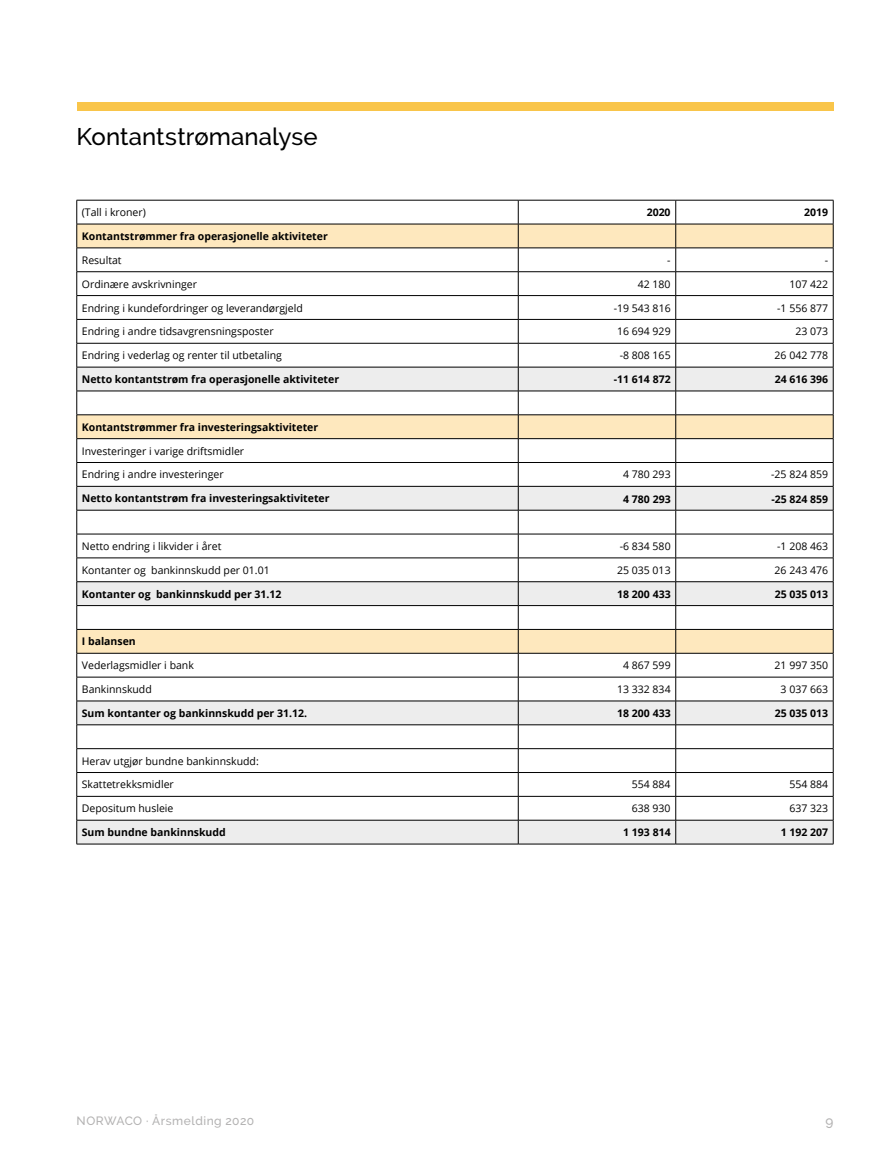
<style>
.page{position:relative;width:893px;height:1170px;background:#fff}
.page>*{position:absolute;margin:0;border:0;box-sizing:border-box;transform-origin:0 0}
.NY_Overskrift_2{font:500 24px "Raleway";letter-spacing:.005em;color:#000}
.t1{font:500 13.5px "Raleway";color:#b3b2b2}
.t2{font:500 12px "Raleway";letter-spacing:.04em;color:#b3b2b2}
.Tabelltekst_v{font:10.5px "Open Sans";color:#000}
.Tabelltekst_v-2{font:700 10.5px "Open Sans";color:#000}
.Tabelltekst_h{font:10.5px "Open Sans";color:#000}
.Tabelltekst_h-2{font:700 10.5px "Open Sans";color:#000}
</style>
<div class="page">
<hr style="left:77px;top:843px;width:441px;height:1px;background:#000">
<hr style="left:518px;top:843px;width:158px;height:1px;background:#000">
<hr style="left:676px;top:843px;width:157px;height:1px;background:#000">
<svg style="left:77px;top:200px;width:757px;height:643px"></svg>
<hr style="left:77px;top:653px;width:441px;height:1px;background:#000">
<hr style="left:518px;top:653px;width:158px;height:1px;background:#000">
<hr style="left:676px;top:653px;width:157px;height:1px;background:#000">
<div style="left:77px;top:102px;width:756px;height:9px;background:#f9c54a"></div>
<p class="NY_Overskrift_2" style="left:77px;top:123px;width:243px">Kontantstrømanalyse</p>
<p class="Tabelltekst_v" style="left:82px;top:205px;width:66px">(Tall i kroner)</p>
<p class="Tabelltekst_h-2" style="left:647px;top:205px;width:25px">2020</p>
<p class="Tabelltekst_h-2" style="left:804px;top:205px;width:25px">2019</p>
<p class="Tabelltekst_v-2" style="left:82px;top:229px;width:247px">Kontantstrømmer fra operasjonelle aktiviteter</p>
<p class="Tabelltekst_v" style="left:82px;top:253px;width:41px">Resultat</p>
<p class="Tabelltekst_h" style="left:667px;top:253px;width:5px">-</p>
<p class="Tabelltekst_h" style="left:825px;top:253px;width:5px">-</p>
<p class="Tabelltekst_v" style="left:82px;top:276px;width:117px">Ordinære avskrivninger</p>
<p class="Tabelltekst_h" style="left:638px;top:276px;width:34px">42 180</p>
<p class="Tabelltekst_h" style="left:789px;top:276px;width:40px">107 422</p>
<p class="Tabelltekst_v" style="left:82px;top:300px;width:222px">Endring i kundefordringer og leverandørgjeld</p>
<p class="Tabelltekst_h" style="left:614px;top:301px;width:58px">-19 543 816</p>
<p class="Tabelltekst_h" style="left:777px;top:301px;width:52px">-1 556 877</p>
<p class="Tabelltekst_v" style="left:82px;top:324px;width:193px">Endring i andre tidsavgrensningsposter</p>
<p class="Tabelltekst_h" style="left:617px;top:324px;width:55px">16 694 929</p>
<p class="Tabelltekst_h" style="left:795px;top:324px;width:34px">23 073</p>
<p class="Tabelltekst_v" style="left:82px;top:348px;width:202px">Endring i vederlag og renter til utbetaling</p>
<p class="Tabelltekst_h" style="left:620px;top:348px;width:52px">-8 808 165</p>
<p class="Tabelltekst_h" style="left:775px;top:348px;width:55px">26 042 778</p>
<p class="Tabelltekst_v-2" style="left:82px;top:372px;width:259px">Netto kontantstrøm fra operasjonelle aktiviteter</p>
<p class="Tabelltekst_h-2" style="left:614px;top:372px;width:58px">-11 614 872</p>
<p class="Tabelltekst_h-2" style="left:775px;top:372px;width:55px">24 616 396</p>
<p class="Tabelltekst_v-2" style="left:82px;top:419px;width:238px">Kontantstrømmer fra investeringsaktiviteter</p>
<p class="Tabelltekst_v" style="left:82px;top:443px;width:164px">Investeringer i varige driftsmidler</p>
<p class="Tabelltekst_v" style="left:82px;top:467px;width:143px">Endring i andre investeringer</p>
<p class="Tabelltekst_h" style="left:623px;top:467px;width:49px">4 780 293</p>
<p class="Tabelltekst_h" style="left:771px;top:467px;width:58px">-25 824 859</p>
<p class="Tabelltekst_v-2" style="left:82px;top:491px;width:249px">Netto kontantstrøm fra investeringsaktiviteter</p>
<p class="Tabelltekst_h-2" style="left:623px;top:491px;width:49px">4 780 293</p>
<p class="Tabelltekst_h-2" style="left:771px;top:491px;width:58px">-25 824 859</p>
<p class="Tabelltekst_v" style="left:82px;top:539px;width:141px">Netto endring i likvider i året</p>
<p class="Tabelltekst_h" style="left:620px;top:539px;width:52px">-6 834 580</p>
<p class="Tabelltekst_h" style="left:777px;top:539px;width:52px">-1 208 463</p>
<p class="Tabelltekst_v" style="left:82px;top:562px;width:189px">Kontanter og bankinnskudd per 01.01</p>
<p class="Tabelltekst_h" style="left:617px;top:562px;width:55px">25 035 013</p>
<p class="Tabelltekst_h" style="left:775px;top:562px;width:55px">26 243 476</p>
<p class="Tabelltekst_v-2" style="left:82px;top:586px;width:201px">Kontanter og bankinnskudd per 31.12</p>
<p class="Tabelltekst_h-2" style="left:617px;top:586px;width:55px">18 200 433</p>
<p class="Tabelltekst_h-2" style="left:775px;top:586px;width:55px">25 035 013</p>
<p class="Tabelltekst_v-2" style="left:82px;top:634px;width:55px">I balansen</p>
<p class="Tabelltekst_v" style="left:82px;top:658px;width:114px">Vederlagsmidler i bank</p>
<p class="Tabelltekst_h" style="left:623px;top:658px;width:49px">4 867 599</p>
<p class="Tabelltekst_h" style="left:775px;top:658px;width:55px">21 997 350</p>
<p class="Tabelltekst_v" style="left:82px;top:682px;width:71px">Bankinnskudd</p>
<p class="Tabelltekst_h" style="left:617px;top:682px;width:55px">13 332 834</p>
<p class="Tabelltekst_h" style="left:781px;top:682px;width:49px">3 037 663</p>
<p class="Tabelltekst_v-2" style="left:82px;top:705px;width:227px">Sum kontanter og bankinnskudd per 31.12.</p>
<p class="Tabelltekst_h-2" style="left:617px;top:706px;width:55px">18 200 433</p>
<p class="Tabelltekst_h-2" style="left:775px;top:706px;width:55px">25 035 013</p>
<p class="Tabelltekst_v" style="left:82px;top:753px;width:178px">Herav utgjør bundne bankinnskudd:</p>
<p class="Tabelltekst_v" style="left:82px;top:777px;width:94px">Skattetrekksmidler</p>
<p class="Tabelltekst_h" style="left:632px;top:777px;width:40px">554 884</p>
<p class="Tabelltekst_h" style="left:789px;top:777px;width:40px">554 884</p>
<p class="Tabelltekst_v" style="left:82px;top:801px;width:93px">Depositum husleie</p>
<p class="Tabelltekst_h" style="left:632px;top:801px;width:40px">638 930</p>
<p class="Tabelltekst_h" style="left:789px;top:801px;width:40px">637 323</p>
<p class="Tabelltekst_v-2" style="left:82px;top:824px;width:145px">Sum bundne bankinnskudd</p>
<p class="Tabelltekst_h-2" style="left:623px;top:824px;width:49px">1 193 814</p>
<p class="Tabelltekst_h-2" style="left:781px;top:824px;width:49px">1 192 207</p>
<p class="t2" style="left:77px;top:1113px;width:179px">NORWACO · Årsmelding 2020</p>
<p class="t1" style="left:825px;top:1113px;width:9px">9</p>
</div>
